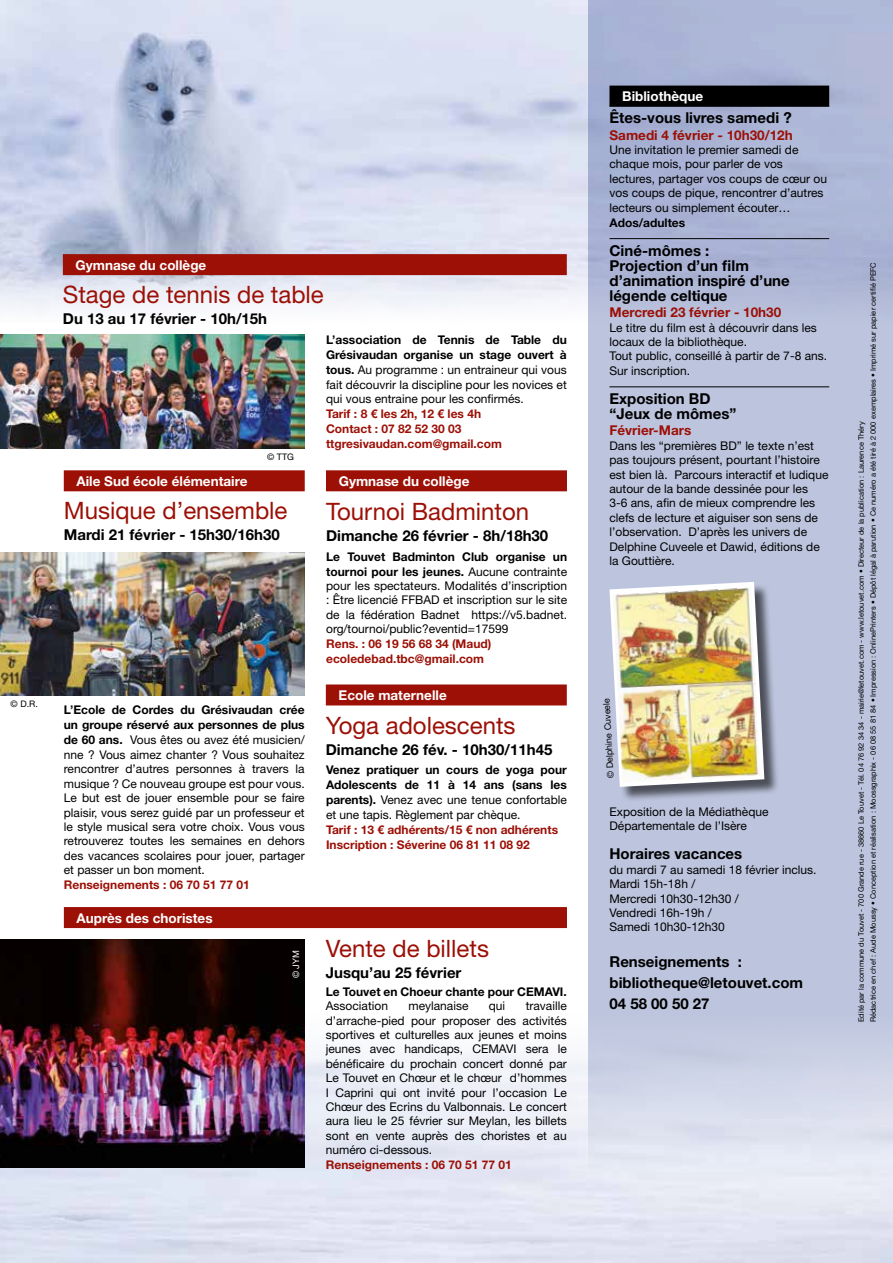
<style>
.page{position:relative;width:893px;height:1263px;background:#fff}
.page>*{position:absolute;margin:0;border:0;box-sizing:border-box;transform-origin:0 0}
.t1{font:24px "Helvetica Neue LT Std";color:#9c1006}
.t2{font:700 15px/15px "Helvetica Neue LT Std";color:#000}
.t3{font:700 13.5px "Helvetica Neue LT Std";color:#fff}
.t4{font:700 13.5px "Helvetica Neue LT Std";color:#9c1006}
.t5{font:12px/14.4px "Helvetica Neue LT Std";color:#000}
.t6{font:700 12px/15px "Helvetica Neue LT Std";color:#9c1006}
.t7{font:700 12px/14.9px "Helvetica Neue LT Std";color:#000;text-align:justify}
.t8{font:9px "Helvetica Neue LT Std";color:#000}
.t9{font:9px "Helvetica Neue LT Std";color:#fff}
.t10{font:7.5px/12px "Helvetica Neue LT Std";color:#000}
.s1{font-weight:700}
.s2{font-weight:400}
</style>
<div class="page">
<img style="left:0;top:0;width:588px;height:312px">
<svg style="left:588px;top:0;width:305px;height:1008px;background:#b6bfda"></svg>
<img style="left:0;top:1008px;width:893px;height:255px">
<hr style="left:609px;top:238px;width:220px;height:1px;background:#000">
<hr style="left:609px;top:386px;width:220px;height:1px;background:#000">
<div style="left:611px;top:583px;width:168px;height:219px;background:#000;opacity:.6"></div>
<svg style="left:609px;top:582px;width:155px;height:205px"></svg>
<img style="left:613px;top:587px;width:147px;height:196px">
<div style="left:609px;top:86px;width:220px;height:21px;background:#000"></div>
<div style="left:326px;top:470px;width:241px;height:21px;background:#9c1006"></div>
<div style="left:326px;top:684px;width:241px;height:21px;background:#9c1006"></div>
<div style="left:64px;top:470px;width:241px;height:21px;background:#9c1006"></div>
<div style="left:63px;top:254px;width:504px;height:21px;background:#9c1006"></div>
<img style="left:0;top:335px;width:305px;height:114px">
<img style="left:0;top:553px;width:305px;height:142px">
<div style="left:64px;top:907px;width:503px;height:21px;background:#9c1006"></div>
<img style="left:0;top:939px;width:305px;height:228px">
<p class="t3" style="left:622px;top:88px;width:82px">Bibliothèque</p>
<p class="t2" style="left:609px;top:110px;width:184px">Êtes-vous livres samedi ?</p>
<p class="t4" style="left:609px;top:126px;width:185px">Samedi 4 février - 10h30/12h</p>
<p class="t5" style="left:609px;top:142px;width:219px">Une invitation le premier samedi de chaque mois, pour parler de vos lectures, partager vos coups de cœur ou vos coups de pique, rencontrer d’autres lecteurs ou simplement écouter…</p>
<p class="t7" style="left:609px;top:215px;width:77px">Ados/adultes</p>
<p class="t2" style="left:609px;top:243px;width:182px">Ciné-mômes :<br>Projection d’un film d’animation inspiré d’une légende celtique</p>
<p class="t4" style="left:609px;top:304px;width:173px">Mercredi 23 février - 10h30</p>
<p class="t5" style="left:609px;top:320px;width:219px">Le titre du film est à découvrir dans les locaux de la bibliothèque.<br>Tout public, conseillé à partir de 7-8 ans.<br>Sur inscription.</p>
<p class="t2" style="left:609px;top:391px;width:128px">Exposition BD “Jeux de mômes”</p>
<p class="t4" style="left:609px;top:422px;width:83px">Février-Mars</p>
<p class="t5" style="left:609px;top:438px;width:220px">Dans les “premières BD” le texte n’est pas toujours présent, pourtant l’histoire est bien là. Parcours interactif et ludique autour de la bande dessinée pour les 3-6 ans, afin de mieux comprendre les clefs de lecture et aiguiser son sens de l’observation. D’après les univers de Delphine Cuveele et Dawid, éditions de la Gouttière.</p>
<p class="t3" style="left:76px;top:256px;width:132px">Gymnase du collège</p>
<h1 class="t1" style="left:63px;top:280px;width:262px">Stage de tennis de table</h1>
<p class="t2" style="left:63px;top:311px;width:206px">Du 13 au 17 février - 10h/15h</p>
<p class="t5" style="left:326px;top:332px;width:242px;line-height:14.9px;text-align:justify"><span class="s1">L’association de Tennis de Table du Grésivaudan organise un stage ouvert à tous.</span> Au programme : un entraineur qui vous fait découvrir la discipline pour les novices et qui vous entraine pour les confirmés.</p>
<p class="t6" style="left:326px;top:406px;width:177px">Tarif : 8 € les 2h, 12 € les 4h<br>Contact : 07 82 52 30 03 ttgresivaudan.com@gmail.com</p>
<p class="t8" style="left:267px;top:452px;width:28px">© TTG</p>
<p class="t3" style="left:77px;top:473px;width:172px">Aile Sud école élémentaire</p>
<h1 class="t1" style="left:64px;top:497px;width:225px">Musique d’ensemble</h1>
<p class="t2" style="left:64px;top:527px;width:217px">Mardi 21 février - 15h30/16h30</p>
<p class="t3" style="left:339px;top:473px;width:132px">Gymnase du collège</p>
<h1 class="t1" style="left:326px;top:497px;width:205px">Tournoi Badminton</h1>
<p class="t2" style="left:326px;top:528px;width:224px">Dimanche 26 février - 8h/18h30</p>
<p class="t5" style="left:326px;top:549px;width:242px;text-align:justify"><span class="s1">Le Touvet Badminton Club organise un tournoi pour les jeunes.</span> Aucune contrainte pour les spectateurs. Modalités d’inscription : Être licencié FFBAD et inscription sur le site de la fédération Badnet https://v5.badnet. org/tournoi/public?eventid=17599</p>
<p class="t6" style="left:326px;top:636px;width:167px">Rens. : 06 19 56 68 34 (Maud) ecoledebad.tbc@gmail.com</p>
<p class="t3" style="left:339px;top:687px;width:110px">Ecole maternelle</p>
<h1 class="t1" style="left:326px;top:711px;width:191px">Yoga adolescents</h1>
<p class="t2" style="left:326px;top:742px;width:228px">Dimanche 26 fév. - 10h30/11h45</p>
<p class="t7" style="left:326px;top:762px;width:242px">Venez pratiquer un cours de yoga pour Adolescents de 11 à 14 ans (sans les parents). <span class="s2">Venez avec une tenue confortable et une tapis. Règlement par chèque.</span></p>
<p class="t6" style="left:326px;top:822px;width:234px">Tarif : 13 € adhérents/15 € non adhérents<br>Inscription : Séverine 06 81 11 08 92</p>
<p class="t8" style="left:11px;top:698px;width:29px">© D.R.</p>
<p class="t8" style="left:605px;top:778px;width:82px;rotate:-93deg">© Delphine Cuveele</p>
<p class="t5" style="left:64px;top:703px;width:242px;text-align:justify"><span class="s1">L’Ecole de Cordes du Grésivaudan crée un groupe réservé aux personnes de plus de 60 ans.</span> Vous êtes ou avez été musicien/ nne ? Vous aimez chanter ? Vous souhaitez rencontrer d’autres personnes à travers la musique ? Ce nouveau groupe est pour vous.<br>Le but est de jouer ensemble pour se faire plaisir, vous serez guidé par un professeur et le style musical sera votre choix. Vous vous retrouverez toutes les semaines en dehors des vacances scolaires pour jouer, partager et passer un bon moment.</p>
<p class="t6" style="left:64px;top:877px;width:188px">Renseignements : 06 70 51 77 01</p>
<p class="t5" style="left:609px;top:804px;width:161px">Exposition de la Médiathèque<br>Départementale de l’Isère</p>
<p class="t2" style="left:609px;top:846px;width:134px">Horaires vacances</p>
<p class="t5" style="left:609px;top:862px;width:208px">du mardi 7 au samedi 18 février inclus.<br>Mardi 15h-18h /<br>Mercredi 10h30-12h30 /<br>Vendredi 16h-19h /<br>Samedi 10h30-12h30</p>
<p class="t2" style="left:609px;top:951px;width:195px;line-height:21px">Renseignements : bibliotheque@letouvet.com<br>04 58 00 50 27</p>
<p class="t3" style="left:77px;top:909px;width:137px">Auprès des choristes</p>
<h1 class="t1" style="left:326px;top:934px;width:165px">Vente de billets</h1>
<p class="t2" style="left:326px;top:964px;width:137px">Jusqu’au 25 février</p>
<p class="t7" style="left:326px;top:984px;width:242px">Le Touvet en Choeur chante pour CEMAVI.</p>
<p class="t5" style="left:326px;top:999px;width:64px">Association</p>
<p class="t5" style="left:408px;top:999px;width:62px">meylanaise</p>
<p class="t5" style="left:489px;top:999px;width:18px">qui</p>
<p class="t9" style="left:291px;top:978px;width:30px;rotate:-90deg">© JYM</p>
<p class="t5" style="left:326px;top:999px;width:242px;text-align:justify;text-indent:200px">travaille d’arrache-pied pour proposer des activités sportives et culturelles aux jeunes et moins jeunes avec handicaps, CEMAVI sera le bénéficaire du prochain concert donné par Le Touvet en Chœur et le chœur d’hommes I Caprini qui ont invité pour l’occasion Le Chœur des Ecrins du Valbonnais. Le concert aura lieu le 25 février sur Meylan, les billets sont en vente auprès des choristes et au numéro ci-dessous.</p>
<p class="t6" style="left:326px;top:1157px;width:188px">Renseignements : 06 70 51 77 01</p>
<p class="t10" style="left:855px;top:1022px;width:761px;rotate:-90deg">Edité par la commune du Touvet - 700 Grande rue - 38660 Le Touvet - Tél. 04 76 92 34 34 - mairie@letouvet.com - www.letouvet.com • Directeur de la publication : Laurence Théry<br>Rédactrice en chef : Aude Moussy • Conception et réalisation : Moossgraphix - 06 08 55 81 84 • Impression : OnlinePrinters • Dépôt légal à parution • Ce numéro a été tiré à 2 000 exemplaires • Imprimé sur papier certifié PEFC</p>
</div>
